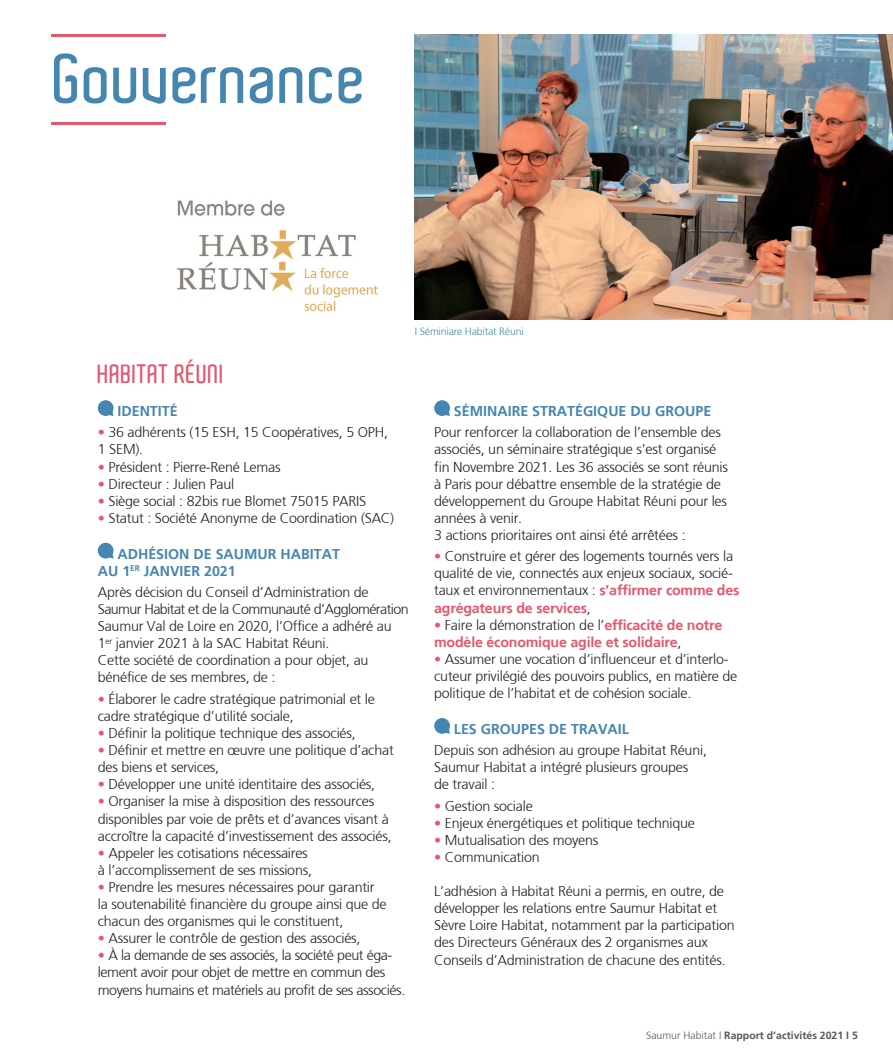
<style>
.page{position:relative;width:893px;height:1063px;background:#fff}
.page>*{position:absolute;margin:0;border:0;box-sizing:border-box;transform-origin:0 0}
.t1{font:600 67.5px "Aldo";color:#4586b0}
.t2{font:600 25.5px "Aldo";letter-spacing:.01em;color:#e2596e}
.t3{font:14.25px/17.1px "Frutiger";letter-spacing:-.015em;color:#231f20}
.t4{font:700 14.25px/17.1px "Frutiger";color:#4586b0}
.t5{font:700 14.25px/17.1px "Frutiger";letter-spacing:-.015em;color:#e2596e}
.t6{font:700 10.5px "Frutiger";color:#57585a}
.t7{font:10.5px "Frutiger";letter-spacing:-.015em;color:#4586b0}
.s1{color:#e2596e}
.s2{font-weight:700;color:#e2596e}
.s3{font-weight:400}
.s4{font-weight:400;color:#231f20}
</style>
<div class="page">
<hr style="left:51px;top:122px;width:115px;height:3px;background:#e2596e">
<hr style="left:51px;top:34px;width:115px;height:2px;background:#e2596e">
<svg style="left:98px;top:400px;width:16px;height:16px"></svg>
<svg style="left:98px;top:543px;width:16px;height:16px"></svg>
<svg style="left:434px;top:400px;width:16px;height:16px"></svg>
<svg style="left:434px;top:718px;width:16px;height:16px"></svg>
<img style="left:415px;top:34px;width:478px;height:285px">
<img style="left:177px;top:200px;width:201px;height:112px">
<h1 class="t1" style="left:54px;top:41px;width:314px">Gouvernance</h1>
<p class="t7" style="left:415px;top:325px;width:110px">I Séminiare Habitat Réuni</p>
<h2 class="t2" style="left:98px;top:359px;width:128px">HABITAT RÉUNI</h2>
<p class="t4" style="left:117px;top:402px;width:62px">IDENTITÉ</p>
<p class="t3" style="left:98px;top:424px;width:292px"><span class="s1">•</span> 36 adhérents (15 ESH, 15 Coopératives, 5 OPH,<br>1 SEM).</p>
<p class="t3" style="left:98px;top:458px;width:184px"><span class="s1">•</span> Président : Pierre-René Lemas</p>
<p class="t3" style="left:98px;top:475px;width:138px"><span class="s1">•</span> Directeur : Julien Paul</p>
<p class="t3" style="left:98px;top:492px;width:270px"><span class="s1">•</span> Siège social : 82bis rue Blomet 75015 PARIS</p>
<p class="t3" style="left:98px;top:509px;width:298px"><span class="s1">•</span> Statut : Société Anonyme de Coordination (SAC)</p>
<p class="t4" style="left:98px;top:545px;width:244px;text-indent:20px">ADHÉSION DE SAUMUR HABITAT<br>AU 1<sup>ER</sup> JANVIER 2021</p>
<p class="t3" style="left:98px;top:584px;width:312px">Après décision du Conseil d’Administration de Saumur Habitat et de la Communauté d’Agglomération Saumur Val de Loire en 2020, l’Office a adhéré au 1<sup>er</sup> janvier 2021 à la SAC Habitat Réuni.<br>Cette société de coordination a pour objet, au bénéfice de ses membres, de :</p>
<p class="t3" style="left:98px;top:690px;width:279px"><span class="s1">•</span> Élaborer le cadre stratégique patrimonial et le cadre stratégique d’utilité sociale,</p>
<p class="t3" style="left:98px;top:725px;width:260px"><span class="s1">•</span> Définir la politique technique des associés,</p>
<p class="t3" style="left:98px;top:742px;width:297px"><span class="s1">•</span> Définir et mettre en œuvre une politique d’achat des biens et services,</p>
<p class="t3" style="left:98px;top:776px;width:279px"><span class="s1">•</span> Développer une unité identitaire des associés,</p>
<p class="t3" style="left:98px;top:793px;width:295px"><span class="s1">•</span> Organiser la mise à disposition des ressources disponibles par voie de prêts et d’avances visant à accroître la capacité d’investissement des associés,</p>
<p class="t3" style="left:98px;top:844px;width:216px"><span class="s1">•</span> Appeler les cotisations nécessaires à l’accomplissement de ses missions,</p>
<p class="t3" style="left:98px;top:879px;width:290px"><span class="s1">•</span> Prendre les mesures nécessaires pour garantir la soutenabilité financière du groupe ainsi que de chacun des organismes qui le constituent,</p>
<p class="t3" style="left:98px;top:930px;width:264px"><span class="s1">•</span> Assurer le contrôle de gestion des associés,</p>
<p class="t3" style="left:98px;top:947px;width:309px"><span class="s1">•</span> À la demande de ses associés, la société peut éga&shy;lement avoir pour objet de mettre en commun des moyens humains et matériels au profit de ses associés.</p>
<p class="t4" style="left:454px;top:402px;width:259px">SÉMINAIRE STRATÉGIQUE DU GROUPE</p>
<p class="t3" style="left:434px;top:424px;width:295px">Pour renforcer la collaboration de l’ensemble des associés, un séminaire stratégique s’est organisé fin Novembre 2021. Les 36 associés se sont réunis à Paris pour débattre ensemble de la stratégie de développement du Groupe Habitat Réuni pour les années à venir.<br>3 actions prioritaires ont ainsi été arrêtées :</p>
<p class="t3" style="left:434px;top:548px;width:307px"><span class="s1">•</span> Construire et gérer des logements tournés vers la qualité de vie, connectés aux enjeux sociaux, socié&shy;taux et environnementaux : <span class="s2">s’affirmer comme des agrégateurs de services</span>,</p>
<p class="t5" style="left:434px;top:616px;width:290px"><span class="s3">•</span> <span class="s4">Faire la démonstration de l’</span>efficacité de notre modèle économique agile et solidaire<span class="s4">,</span></p>
<p class="t3" style="left:434px;top:650px;width:305px"><span class="s1">•</span> Assumer une vocation d’influenceur et d’interlo&shy;cuteur privilégié des pouvoirs publics, en matière de politique de l’habitat et de cohésion sociale.</p>
<p class="t4" style="left:454px;top:720px;width:177px">LES GROUPES DE TRAVAIL</p>
<p class="t3" style="left:434px;top:742px;width:274px">Depuis son adhésion au groupe Habitat Réuni,<br>Saumur Habitat a intégré plusieurs groupes<br>de travail :</p>
<p class="t3" style="left:434px;top:797px;width:100px"><span class="s1">•</span> Gestion sociale</p>
<p class="t3" style="left:434px;top:814px;width:262px"><span class="s1">•</span> Enjeux énergétiques et politique technique</p>
<p class="t3" style="left:434px;top:831px;width:166px"><span class="s1">•</span> Mutualisation des moyens</p>
<p class="t3" style="left:434px;top:849px;width:107px"><span class="s1">•</span> Communication</p>
<p class="t3" style="left:434px;top:883px;width:302px">L’adhésion à Habitat Réuni a permis, en outre, de développer les relations entre Saumur Habitat et Sèvre Loire Habitat, notamment par la participation des Directeurs Généraux des 2 organismes aux Conseils d’Administration de chacune des entités.</p>
<p class="t6" style="left:646px;top:1030px;width:213px"><span class="s3">Saumur Habitat I</span> Rapport d’activités 2021 I 5</p>
</div>
